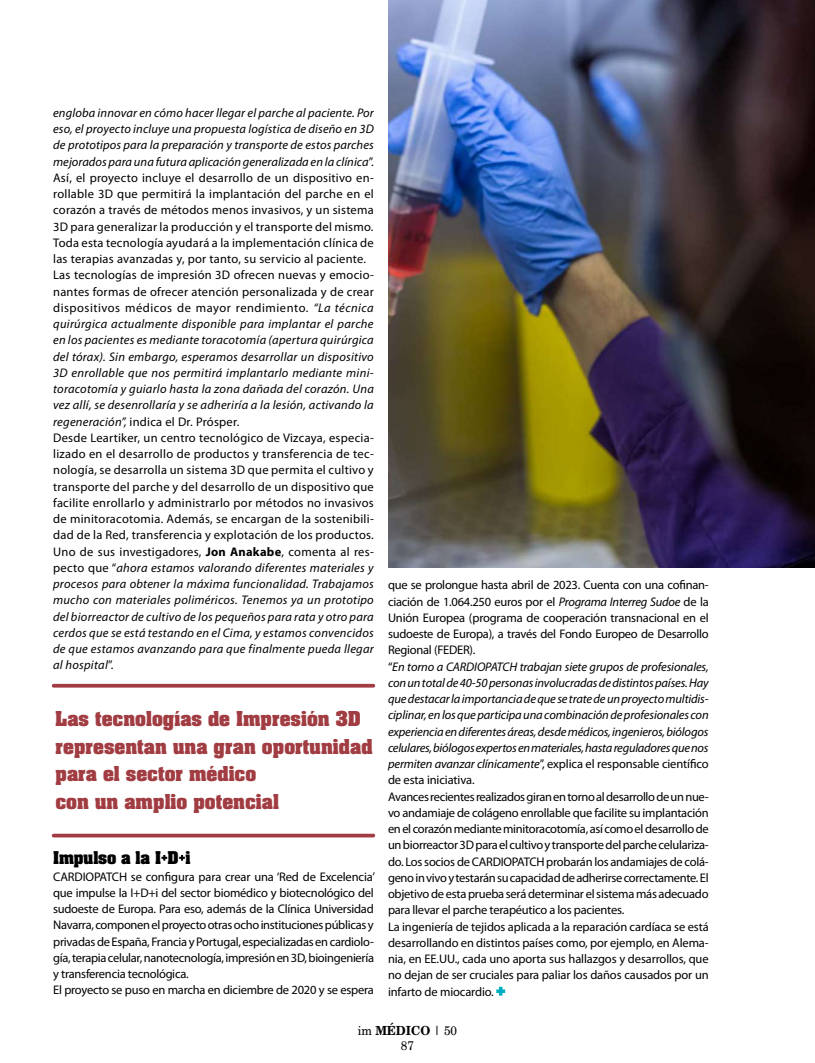
<style>
.page{position:relative;width:815px;height:1063px;background:#fff}
.page>*{position:absolute;margin:0;border:0;box-sizing:border-box;transform-origin:0 0}
.t1{font:700 17.5px/27.5px "Aardvark";color:#a13d42}
.t2{font:700 15px "Aardvark";letter-spacing:-.01em;color:#000}
.t3{font:12.5px/16.2px "Myriad Pro";letter-spacing:.02em;color:#000}
.t4{font:12.5px/16.2px "Myriad Pro";letter-spacing:-.01em;color:#000}
.t5{font:12.5px/15px "New Brunswick";color:#000;text-align:center;scale:.95 1}
.s1{font-style:italic}
.s2{font-weight:700}
</style>
<div class="page">
<svg style="left:161px;top:855px;width:6px;height:6px"></svg>
<svg style="left:179px;top:855px;width:6px;height:6px"></svg>
<svg style="left:54px;top:684px;width:319px;height:4px"></svg>
<hr style="left:54px;top:834px;width:319px;height:3px;background:#a13d42">
<svg style="left:496px;top:987px;width:9px;height:9px"></svg>
<img style="left:388px;top:0;width:427px;height:567px">
<p class="t3" style="left:53px;top:104px;width:322px"><span class="s1">engloba innovar en cómo hacer llegar el parche al paciente. Por eso, el proyecto incluye una propuesta logística de diseño en 3D de prototipos para la preparación y transporte de estos parches mejorados para una futura aplicación generalizada en la clínica</span>”.<br>Así, el proyecto incluye el desarrollo de un dispositivo en&shy;rollable 3D que permitirá la implantación del parche en el corazón a través de métodos menos invasivos, y un sistema 3D para generalizar la producción y el transporte del mismo.<br>Toda esta tecnología ayudará a la implementación clínica de las terapias avanzadas y, por tanto, su servicio al paciente.<br>Las tecnologías de impresión 3D ofrecen nuevas y emocio&shy;nantes formas de ofrecer atención personalizada y de crear dispositivos médicos de mayor rendimiento. <span class="s1">“La técnica quirúrgica actualmente disponible para implantar el parche en los pacientes es mediante toracotomía (apertura quirúrgica del tórax). Sin embargo, esperamos desarrollar un dispositivo 3D enrollable que nos permitirá implantarlo mediante mini&shy;toracotomía y guiarlo hasta la zona dañada del corazón. Una vez allí, se desenrollaría y se adheriría a la lesión, activando la regeneración”,</span> indica el Dr. Prósper.<br>Desde Leartiker, un centro tecnológico de Vizcaya, especia&shy;lizado en el desarrollo de productos y transferencia de tec&shy;nología, se desarrolla un sistema 3D que permita el cultivo y transporte del parche y del desarrollo de un dispositivo que facilite enrollarlo y administrarlo por métodos no invasivos de minitoracotomia. Además, se encargan de la sostenibili&shy;dad de la Red, transferencia y explotación de los productos.<br>Uno de sus investigadores, <span class="s2">Jon Anakabe</span>, comenta al res&shy;pecto que “<span class="s1">ahora estamos valorando diferentes materiales y procesos para obtener la máxima funcionalidad. Trabajamos mucho con materiales poliméricos. Tenemos ya un prototipo del biorreactor de cultivo de los pequeños para rata y otro para cerdos que se está testando en el Cima, y estamos convencidos de que estamos avanzando para que finalmente pueda llegar al hospital</span>”.</p>
<h1 class="t1" style="left:55px;top:705px;width:319px">Las tecnologías de Impresión 3D representan una gran oportunidad para el sector médico<br>con un amplio potencial</h1>
<p class="t2" style="left:53px;top:847px;width:139px">Impulso a la I D i</p>
<p class="t4" style="left:53px;top:868px;width:323px">CARDIOPATCH se configura para crear una ‘Red de Excelencia’ que impulse la I+D+i del sector biomédico y biotecnológico del sudoeste de Europa. Para eso, además de la Clínica Universidad Navarra, componen el proyecto otras ocho instituciones públicas y privadas de España, Francia y Portugal, especializadas en cardiolo&shy;gía, terapia celular, nanotecnología, impresión en 3D, bioingeniería y transferencia tecnológica.<br>El proyecto se puso en marcha en diciembre de 2020 y se espera</p>
<p class="t4" style="left:388px;top:577px;width:322px">que se prolongue hasta abril de 2023. Cuenta con una cofinan&shy;ciación de 1.064.250 euros por el <span class="s1">Programa Interreg Sudoe</span> de la Unión Europea (programa de cooperación transnacional en el sudoeste de Europa), a través del Fondo Europeo de Desarrollo Regional (FEDER).<br>“<span class="s1">En torno a CARDIOPATCH trabajan siete grupos de profesionales, con un total de 40-50 personas involucradas de distintos países. Hay que destacar la importancia de que se trate de un proyecto multidis&shy;ciplinar, en los que participa una combinación de profesionales con experiencia en diferentes áreas, desde médicos, ingenieros, biólogos celulares, biólogos expertos en materiales, hasta reguladores que nos permiten avanzar clínicamente</span>”, explica el responsable científico de esta iniciativa.<br>Avances recientes realizados giran en torno al desarrollo de un nue&shy;vo andamiaje de colágeno enrollable que facilite su implantación en el corazón mediante minitoracotomía, así como el desarrollo de un biorreactor 3D para el cultivo y transporte del parche celulariza&shy;do. Los socios de CARDIOPATCH probarán los andamiajes de colá&shy;geno in vivo y testarán su capacidad de adherirse correctamente. El objetivo de esta prueba será determinar el sistema más adecuado para llevar el parche terapéutico a los pacientes.<br>La ingeniería de tejidos aplicada a la reparación cardíaca se está desarrollando en distintos países como, por ejemplo, en Alema&shy;nia, en EE.UU., cada uno aporta sus hallazgos y desarrollos, que no dejan de ser cruciales para paliar los daños causados por un infarto de miocardio.</p>
<p class="t5" style="left:358px;top:1023px;width:106px">im <span class="s2">MÉDICO</span> | 50<br>87</p>
</div>
